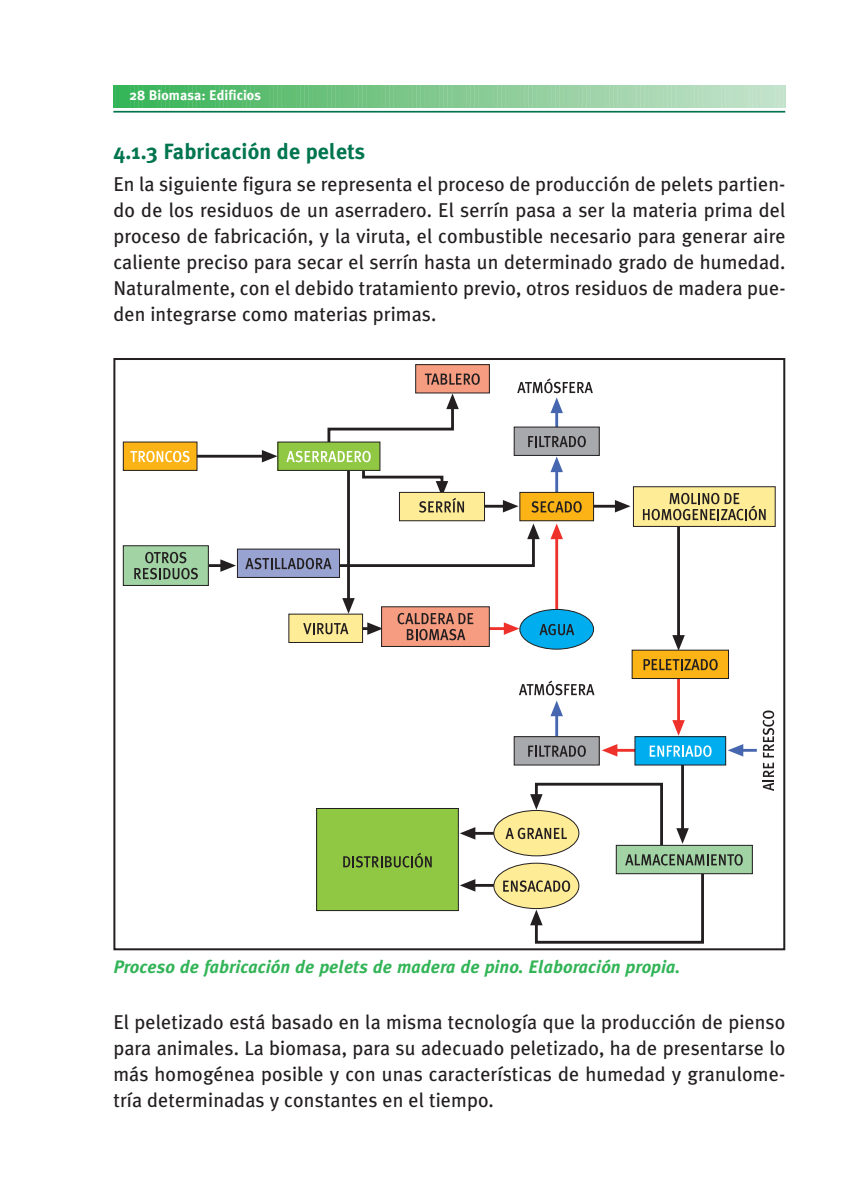
<style>
.page{position:relative;width:842px;height:1191px;background:#fff}
.page>*{position:absolute;margin:0;border:0;box-sizing:border-box;transform-origin:0 0}
.t1{font:700 22px "Meta Plus";letter-spacing:.005em;color:#00754f}
.t2{font:20px/26px "Meta Plus";letter-spacing:.005em;color:#231f20;text-align:justify}
.t3{font:italic 700 18px "Meta Plus";letter-spacing:.005em;color:#32b457}
.t4{font:700 14px "Meta Plus";letter-spacing:.005em;color:#fff}
</style>
<div class="page">
<svg style="left:113px;top:85px;width:673px;height:23px;background:#82ca92"></svg>
<hr style="left:113px;top:111px;width:672px;height:2px;background:#00754f">
<hr style="left:194px;top:455px;width:69px;height:2px;background:#231f20">
<svg style="left:262px;top:450px;width:15px;height:12px"></svg>
<hr style="left:205px;top:564px;width:16px;height:3px;background:#231f20">
<svg style="left:220px;top:559px;width:16px;height:13px"></svg>
<hr style="left:555px;top:538px;width:3px;height:73px;background:#ee312b">
<svg style="left:550px;top:523px;width:13px;height:16px"></svg>
<svg style="left:363px;top:622px;width:18px;height:13px"></svg>
<hr style="left:484px;top:627px;width:21px;height:3px;background:#ee312b">
<svg style="left:504px;top:622px;width:15px;height:13px"></svg>
<hr style="left:347px;top:469px;width:3px;height:130px;background:#231f20">
<svg style="left:342px;top:598px;width:13px;height:15px"></svg>
<hr style="left:481px;top:505px;width:23px;height:2px;background:#231f20">
<svg style="left:503px;top:500px;width:15px;height:12px"></svg>
<hr style="left:593px;top:505px;width:23px;height:2px;background:#231f20">
<svg style="left:615px;top:500px;width:15px;height:12px"></svg>
<hr style="left:677px;top:522px;width:3px;height:114px;background:#231f20">
<svg style="left:672px;top:635px;width:13px;height:14px"></svg>
<hr style="left:677px;top:675px;width:3px;height:46px;background:#ee312b">
<svg style="left:672px;top:720px;width:13px;height:16px"></svg>
<hr style="left:681px;top:761px;width:3px;height:68px;background:#231f20">
<hr style="left:616px;top:749px;width:25px;height:2px;background:#ee312b">
<svg style="left:602px;top:744px;width:15px;height:12px"></svg>
<hr style="left:474px;top:832px;width:23px;height:2px;background:#231f20">
<svg style="left:460px;top:827px;width:15px;height:12px"></svg>
<hr style="left:474px;top:884px;width:23px;height:2px;background:#231f20">
<svg style="left:460px;top:879px;width:15px;height:12px"></svg>
<hr style="left:555px;top:715px;width:3px;height:23px;background:#4666b0">
<svg style="left:728px;top:744px;width:29px;height:12px"></svg>
<hr style="left:555px;top:471px;width:3px;height:23px;background:#4666b0">
<svg style="left:550px;top:456px;width:13px;height:16px"></svg>
<hr style="left:555px;top:412px;width:3px;height:15px;background:#4666b0">
<div style="left:416px;top:364px;width:73px;height:29px;background:#f69c80"></div>
<div style="left:415px;top:364px;width:75px;height:29px;border:1px solid #231f20"></div>
<svg style="left:425px;top:373px;width:55px;height:12px"></svg>
<div style="left:399px;top:492px;width:85px;height:29px;background:#ffec96"></div>
<div style="left:399px;top:492px;width:86px;height:29px;border:1px solid #231f20"></div>
<div style="left:520px;top:492px;width:73px;height:29px;background:#fbb316"></div>
<div style="left:519px;top:492px;width:75px;height:29px;border:1px solid #231f20"></div>
<svg style="left:531px;top:501px;width:51px;height:11px"></svg>
<div style="left:633px;top:487px;width:142px;height:39px;background:#ffec96"></div>
<div style="left:633px;top:486px;width:143px;height:41px;border:1px solid #231f20"></div>
<svg style="left:643px;top:493px;width:123px;height:27px"></svg>
<div style="left:514px;top:427px;width:85px;height:28px;background:#a8a9ad"></div>
<div style="left:514px;top:426px;width:86px;height:30px;border:1px solid #231f20"></div>
<svg style="left:528px;top:436px;width:58px;height:11px"></svg>
<div style="left:632px;top:650px;width:96px;height:28px;background:#fbb316"></div>
<div style="left:632px;top:649px;width:97px;height:30px;border:1px solid #231f20"></div>
<svg style="left:643px;top:659px;width:75px;height:11px"></svg>
<div style="left:635px;top:736px;width:91px;height:29px;background:#00aeef"></div>
<div style="left:634px;top:736px;width:92px;height:29px;border:1px solid #231f20"></div>
<svg style="left:650px;top:745px;width:61px;height:12px"></svg>
<div style="left:616px;top:845px;width:136px;height:28px;background:#a1d3a4"></div>
<div style="left:616px;top:845px;width:137px;height:29px;border:1px solid #231f20"></div>
<div style="left:317px;top:808px;width:141px;height:102px;background:#91c843"></div>
<div style="left:316px;top:808px;width:143px;height:103px;border:1px solid #231f20"></div>
<svg style="left:343px;top:852px;width:89px;height:15px"></svg>
<div style="left:494px;top:810px;width:85px;height:46px;background:#ffec96;border-radius:50%"></div>
<div style="left:494px;top:863px;width:85px;height:45px;background:#ffec96;border-radius:50%"></div>
<svg style="left:503px;top:781px;width:240px;height:163px"></svg>
<div style="left:514px;top:736px;width:85px;height:29px;background:#a8a9ad"></div>
<div style="left:514px;top:736px;width:86px;height:29px;border:1px solid #231f20"></div>
<svg style="left:528px;top:745px;width:58px;height:12px"></svg>
<svg style="left:519px;top:680px;width:75px;height:36px"></svg>
<svg style="left:763px;top:710px;width:11px;height:81px"></svg>
<svg style="left:517px;top:378px;width:76px;height:35px"></svg>
<div style="left:123px;top:442px;width:74px;height:28px;background:#fbb316"></div>
<div style="left:123px;top:441px;width:74px;height:30px;border:1px solid #231f20"></div>
<svg style="left:130px;top:451px;width:60px;height:11px"></svg>
<div style="left:123px;top:546px;width:85px;height:39px;background:#a1d3a4"></div>
<div style="left:123px;top:545px;width:86px;height:41px;border:1px solid #231f20"></div>
<svg style="left:134px;top:552px;width:64px;height:27px"></svg>
<div style="left:237px;top:549px;width:102px;height:28px;background:#99a3d1"></div>
<div style="left:237px;top:548px;width:103px;height:30px;border:1px solid #231f20"></div>
<svg style="left:245px;top:523px;width:295px;height:46px"></svg>
<div style="left:520px;top:609px;width:73px;height:40px;background:#00aeef;border-radius:50%"></div>
<div style="left:519px;top:609px;width:75px;height:40px;border:1px solid #231f20;border-radius:50%"></div>
<svg style="left:539px;top:624px;width:35px;height:11px"></svg>
<div style="left:289px;top:614px;width:74px;height:28px;background:#ffec96"></div>
<div style="left:288px;top:613px;width:75px;height:30px;border:1px solid #231f20"></div>
<svg style="left:303px;top:623px;width:45px;height:11px"></svg>
<div style="left:382px;top:607px;width:107px;height:39px;background:#f69c80"></div>
<div style="left:381px;top:606px;width:109px;height:41px;border:1px solid #231f20"></div>
<svg style="left:398px;top:613px;width:75px;height:27px"></svg>
<div style="left:278px;top:442px;width:102px;height:28px;background:#91c843"></div>
<svg style="left:286px;top:393px;width:178px;height:119px"></svg>
<p class="t4" style="left:129px;top:87px;width:133px">28 Biomasa: Edificios</p>
<h4 class="t1" style="left:113px;top:139px;width:253px">4.1.3 Fabricación de pelets</h4>
<p class="t2" style="left:113px;top:171px;width:674px">En la siguiente figura se representa el proceso de producción de pelets partien&shy;do de los residuos de un aserradero. El serrín pasa a ser la materia prima del proceso de fabricación, y la viruta, el combustible necesario para generar aire caliente preciso para secar el serrín hasta un determinado grado de humedad.<br>Naturalmente, con el debido tratamiento previo, otros residuos de madera pue&shy;den integrarse como materias primas.</p>
<h5 class="t3" style="left:113px;top:956px;width:568px">Proceso de fabricación de pelets de madera de pino. Elaboración propia.</h5>
<p class="t2" style="left:113px;top:1008px;width:674px">El peletizado está basado en la misma tecnología que la producción de pienso para animales. La biomasa, para su adecuado peletizado, ha de presentarse lo más homogénea posible y con unas características de humedad y granulome&shy;tría determinadas y constantes en el tiempo.</p>
</div>
